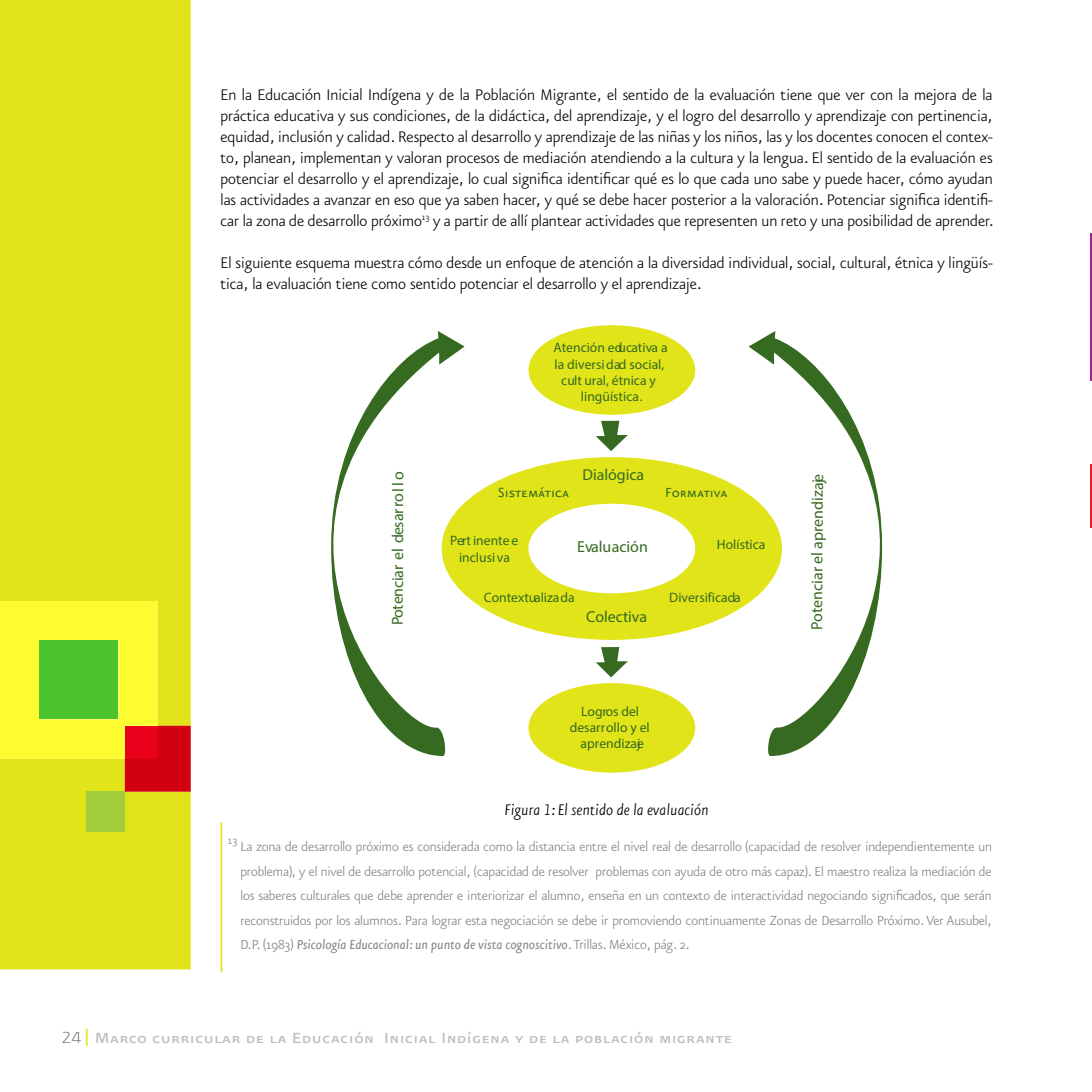
<style>
.page{position:relative;width:1092px;height:1092px;background:#fff}
.page>*{position:absolute;margin:0;border:0;box-sizing:border-box;transform-origin:0 0}
.t1{font:300 18.38px/21px "Eureka Sans";color:#000;text-align:justify}
.t2{font:italic 300 18.38px "Eureka Sans";color:#000}
.t3{font:17.5px "Presidencia Base Versalitas";letter-spacing:.05em;color:#bcbbbe;scale:1.05 1}
.t4{font:15.92px "Myriad Pro";letter-spacing:-.005em;color:#356a20}
.t5{font:15.92px "Myriad Pro";letter-spacing:-.025em;color:#356a20}
.t6{font:300 15.75px/24.5px "Eureka Sans";letter-spacing:-.005em;color:#808285;text-align:justify}
.t7{font:15.75px "Eureka Sans Regular Caps";color:#356a20}
.t8{font:13.65px/16.3px "Myriad Pro";color:#356a20;text-align:center}
.t9{font:300 13.3px "Eureka Sans";color:#808285}
.s1{font-weight:400;font-style:italic}
.s2{font-family:"Presidencia Fina";font-size:19.25px;color:#807f83}
.s3{font-family:"Eureka Sans";font-weight:500;color:#e2e41a}
</style>
<div class="page">
<div style="left:0;top:0;width:191px;height:969px;background:#e2e41a"></div>
<svg style="left:0;top:601px;width:191px;height:190px;background:#efd928"></svg>
<div style="left:125px;top:725px;width:33px;height:33px;background:#e9001b"></div>
<div style="left:86px;top:791px;width:39px;height:41px;background:#a1cd3a"></div>
<div style="left:39px;top:640px;width:79px;height:79px;background:#4cc42f"></div>
<hr style="left:220px;top:822px;width:2px;height:150px;background:#e2e41a">
<hr style="left:1090px;top:234px;width:1px;height:147px;background:#9c248f">
<hr style="left:1090px;top:464px;width:1px;height:64px;background:#ed1d24">
<div style="left:528px;top:683px;width:167px;height:89px;background:#e2e41a;border-radius:50%"></div>
<div style="left:528px;top:325px;width:167px;height:90px;background:#e2e41a;border-radius:50%"></div>
<div style="left:441px;top:457px;width:341px;height:183px;background:#e2e41a;border-radius:50%"></div>
<div style="left:528px;top:503px;width:167px;height:90px;background:#fff;border-radius:50%"></div>
<svg style="left:596px;top:421px;width:32px;height:30px"></svg>
<svg style="left:596px;top:647px;width:32px;height:30px"></svg>
<svg style="left:331px;top:331px;width:133px;height:425px"></svg>
<svg style="left:748px;top:331px;width:135px;height:425px"></svg>
<p class="t1" style="left:220px;top:85px;width:774px">En la Educación Inicial Indígena y de la Población Migrante, el sentido de la evaluación tiene que ver con la mejora de la práctica educativa y sus condiciones, de la didáctica, del aprendizaje, y el logro del desarrollo y aprendizaje con pertinencia, equidad, inclusión y calidad. Respecto al desarrollo y aprendizaje de las niñas y los niños, las y los docentes conocen el contex&shy;to, planean, implementan y valoran procesos de mediación atendiendo a la cultura y la lengua. El sentido de la evaluación es potenciar el desarrollo y el aprendizaje, lo cual significa identificar qué es lo que cada uno sabe y puede hacer, cómo ayudan las actividades a avanzar en eso que ya saben hacer, y qué se debe hacer posterior a la valoración. Potenciar significa identifi&shy;car la zona de desarrollo próximo<sup>13</sup> y a partir de allí plantear actividades que representen un reto y una posibilidad de aprender.</p>
<p class="t1" style="left:220px;top:253px;width:773px">El siguiente esquema muestra cómo desde un enfoque de atención a la diversidad individual, social, cultural, étnica y lingüís&shy;tica, la evaluación tiene como sentido potenciar el desarrollo y el aprendizaje.</p>
<p class="t8" style="left:553px;top:339px;width:116px">Atención educativa a la diversi dad social, cult ural, étnica y lingüística.</p>
<p class="t4" style="left:582px;top:464px;width:63px">Dialógica</p>
<p class="t5" style="left:388px;top:625px;width:155px;rotate:-90deg">Potenciar el desarrol l o</p>
<p class="t4" style="left:807px;top:630px;width:158px;rotate:-90deg">Potenciar el aprendizaje</p>
<p class="t7" style="left:498px;top:485px;width:73px">Sistemática</p>
<p class="t7" style="left:665px;top:485px;width:64px">Formativa</p>
<p class="t8" style="left:450px;top:532px;width:70px">Pert inente e inclusi va</p>
<p class="t8" style="left:717px;top:535px;width:50px">Holística</p>
<p class="t4" style="left:577px;top:537px;width:72px">Evaluación</p>
<p class="t8" style="left:483px;top:589px;width:92px">Contextualizada</p>
<p class="t8" style="left:669px;top:589px;width:73px">Diversificada</p>
<p class="t4" style="left:586px;top:606px;width:62px">Colectiva</p>
<p class="t8" style="left:569px;top:702px;width:81px">Logros del desarrollo y el aprendizaje</p>
<p class="t2" style="left:504px;top:800px;width:205px">Figura 1: El sentido de la evaluación</p>
<p class="t9" style="left:228px;top:833px;width:11px">13</p>
<p class="t6" style="left:240px;top:835px;width:753px">La zona de desarrollo próximo es considerada como la distancia entre el nivel real de desarrollo (capacidad de resolver independientemente un problema), y el nivel de desarrollo potencial, (capacidad de resolver problemas con ayuda de otro más capaz). El maestro realiza la mediación de los saberes culturales que debe aprender e interiorizar el alumno, enseña en un contexto de interactividad negociando significados, que serán reconstruidos por los alumnos. Para lograr esta negociación se debe ir promoviendo continuamente Zonas de Desarrollo Próximo. Ver Ausubel, D.P. (1983) <span class="s1">Psicología Educacional: un punto de vista cognoscitivo</span>. Trillas. México, pág. 2.</p>
<p class="t3" style="left:61px;top:1027px;width:640px"><span class="s2">24</span> <span class="s3">|</span> Marco curricular de la Educación Inicial Indígena y de la población migrante</p>
</div>
